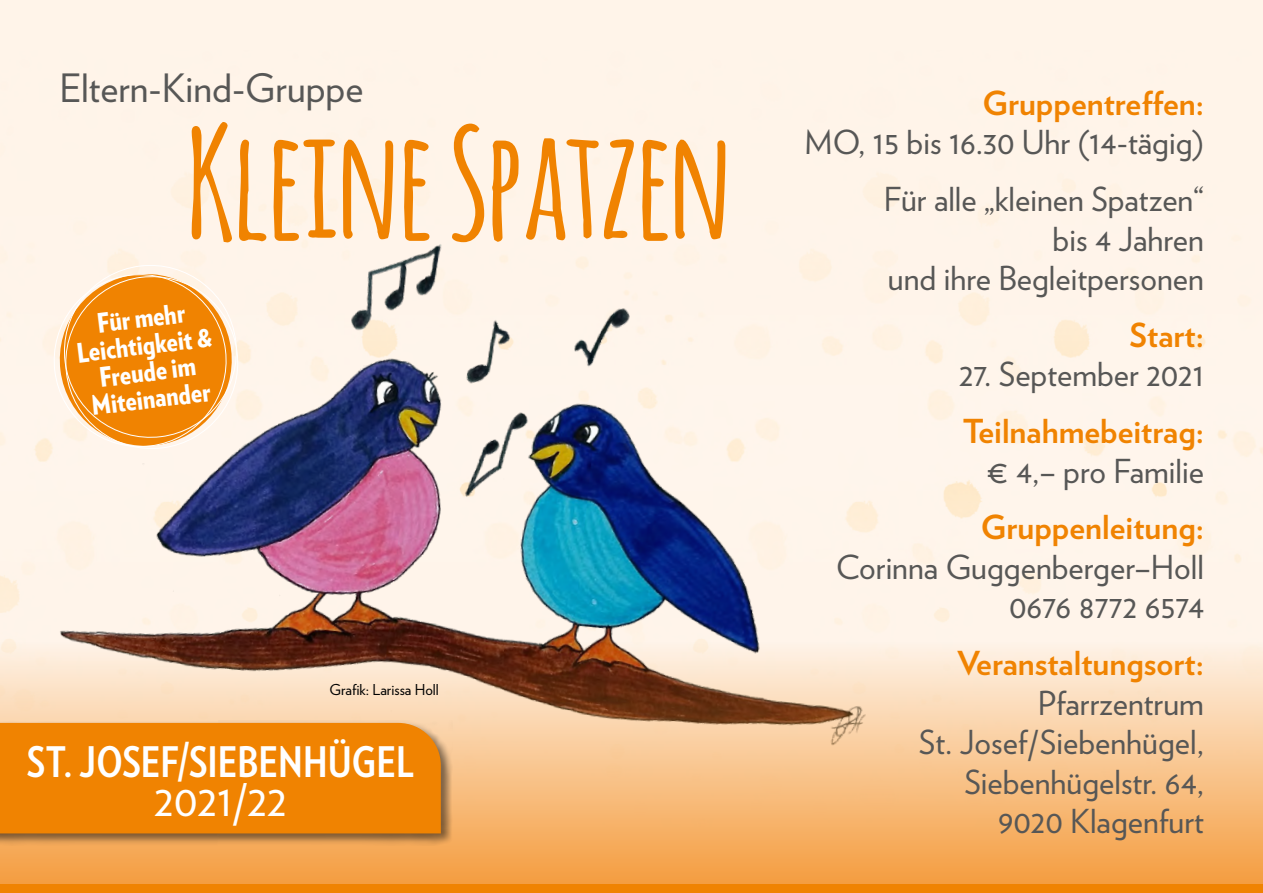
<style>
.page{position:relative;width:1263px;height:893px;background:#fff}
.page>*{position:absolute;margin:0;border:0;box-sizing:border-box;transform-origin:0 0}
.t1{font:700 150px "Amatic";color:#f08301}
.t2{font:45px "Verlag";color:#fff}
.t3{font:700 42px "Verlag Condensed";color:#fff}
.t4{font:39px "Verlag";color:#575756}
.t5{font:33px/39.6px "Verlag";color:#575756;text-align:right}
.t6{font:700 33px "Verlag";color:#f08301}
.t7{font:900 27px/27px "Verlag Condensed";color:#fff;text-align:center}
.t8{font:15px "Verlag";color:#000}
</style>
<div class="page">
<img style="left:3px;top:199px;width:895px;height:443px">
<svg style="left:0;top:642px;width:1263px;height:242px"></svg>
<div style="left:0;top:884px;width:1263px;height:9px;background:#f08301"></div>
<div style="left:0;top:720px;width:453px;height:126px;background:#000;opacity:.5"></div>
<div style="left:0;top:723px;width:441px;height:110px;background:#f08301"></div>
<svg style="left:49px;top:260px;width:194px;height:194px"></svg>
<p class="t4" style="left:60px;top:58px;width:305px">Eltern-Kind-Gruppe</p>
<h1 class="t1" style="left:187px;top:76px;width:546px">Kleine Spatzen</h1>
<p class="t7" style="left:72px;top:311px;width:137px;rotate:-7deg">Für mehr<br>Leichtigkeit &amp;<br>Freude im<br>Miteinander</p>
<p class="t8" style="left:330px;top:678px;width:111px">Grafik: Larissa Holl</p>
<p class="t3" style="left:27px;top:730px;width:388px">ST. JOSEF/SIEBENHÜGEL</p>
<h2 class="t2" style="left:154px;top:766px;width:134px">2021/22</h2>
<p class="t6" style="left:982px;top:77px;width:223px">Gruppentreffen:</p>
<p class="t5" style="left:804px;top:112px;width:401px;line-height:56.7px">MO, 15 bis 16.30 Uhr (14-tägig)<br>Für alle „kleinen Spatzen“</p>
<p class="t5" style="left:888px;top:217px;width:318px">bis 4 Jahren<br>und ihre Begleitpersonen</p>
<p class="t6" style="left:1129px;top:309px;width:76px">Start:</p>
<p class="t5" style="left:959px;top:353px;width:246px">27. September 2021</p>
<p class="t6" style="left:963px;top:405px;width:242px">Teilnahmebeitrag:</p>
<p class="t5" style="left:987px;top:449px;width:218px">€ 4,– pro Familie</p>
<p class="t6" style="left:981px;top:501px;width:225px">Gruppenleitung:</p>
<p class="t5" style="left:836px;top:545px;width:369px">Corinna Guggenberger–Holl<br>0676 8772 6574</p>
<p class="t6" style="left:957px;top:637px;width:248px">Veranstaltungsort:</p>
<p class="t5" style="left:919px;top:681px;width:287px">Pfarrzentrum<br>St. Josef/Siebenhügel,<br>Siebenhügelstr. 64,<br>9020 Klagenfurt</p>
</div>
